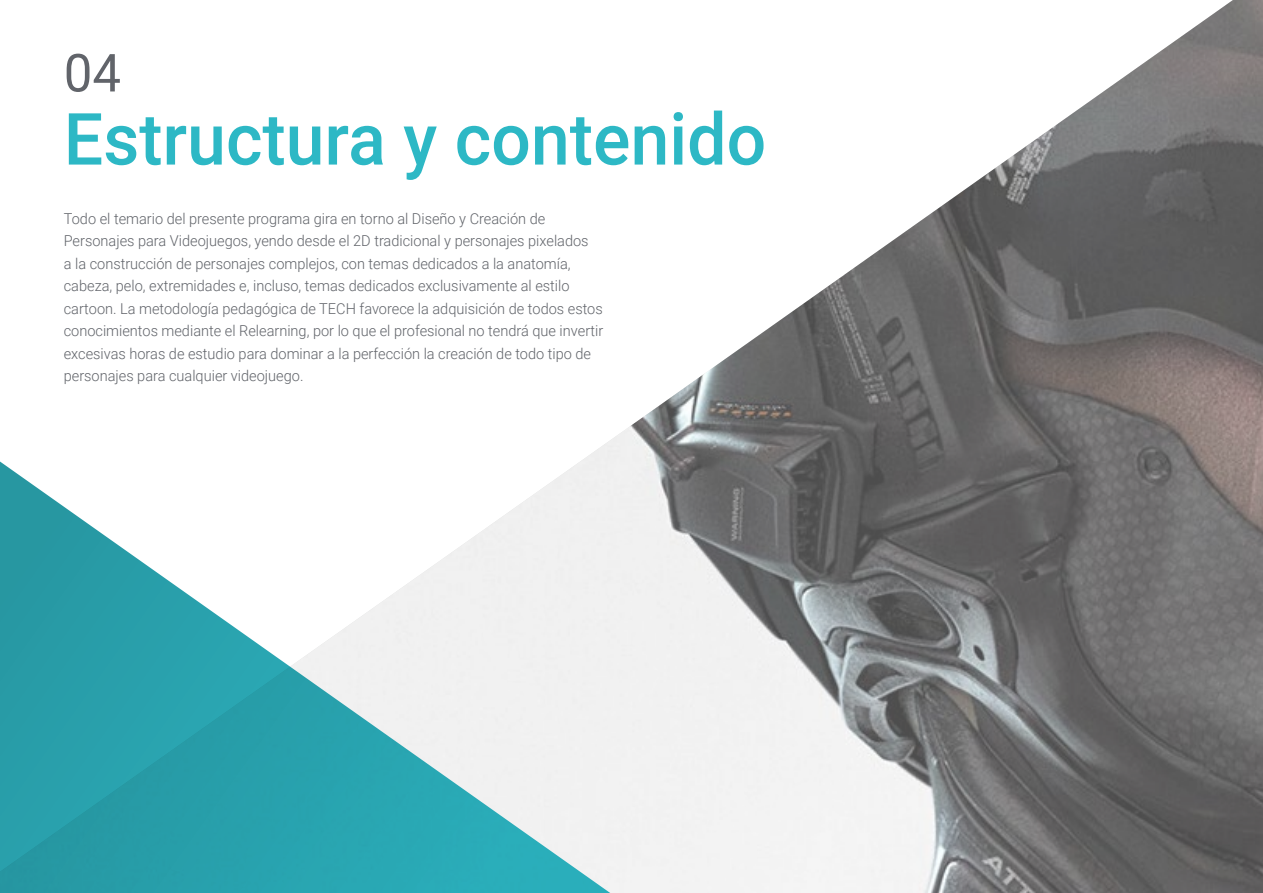
<style>
.page{position:relative;width:1263px;height:893px;background:#fff}
.page>*{position:absolute;margin:0;border:0;box-sizing:border-box;transform-origin:0 0}
.t1{font:500 72px "Roboto";color:#2db8c5}
.t2{font:52.5px "Roboto";color:#61646a}
.t3{font:300 15px/22.5px "Roboto";color:#61646a}
</style>
<div class="page">
<img style="left:602px;top:0;width:661px;height:893px">
<svg style="left:0;top:446px;width:640px;height:447px"></svg>
<h2 class="t2" style="left:64px;top:36px;width:59px">04</h2>
<h1 class="t1" style="left:64px;top:89px;width:704px">Estructura y contenido</h1>
<p class="t3" style="left:64px;top:207px;width:541px">Todo el temario del presente programa gira en torno al Diseño y Creación de Personajes para Videojuegos, yendo desde el 2D tradicional y personajes pixelados<br>a la construcción de personajes complejos, con temas dedicados a la anatomía, cabeza, pelo, extremidades e, incluso, temas dedicados exclusivamente al estilo cartoon. La metodología pedagógica de TECH favorece la adquisición de todos estos conocimientos mediante el Relearning, por lo que el profesional no tendrá que invertir excesivas horas de estudio para dominar a la perfección la creación de todo tipo de personajes para cualquier videojuego.</p>
</div>
